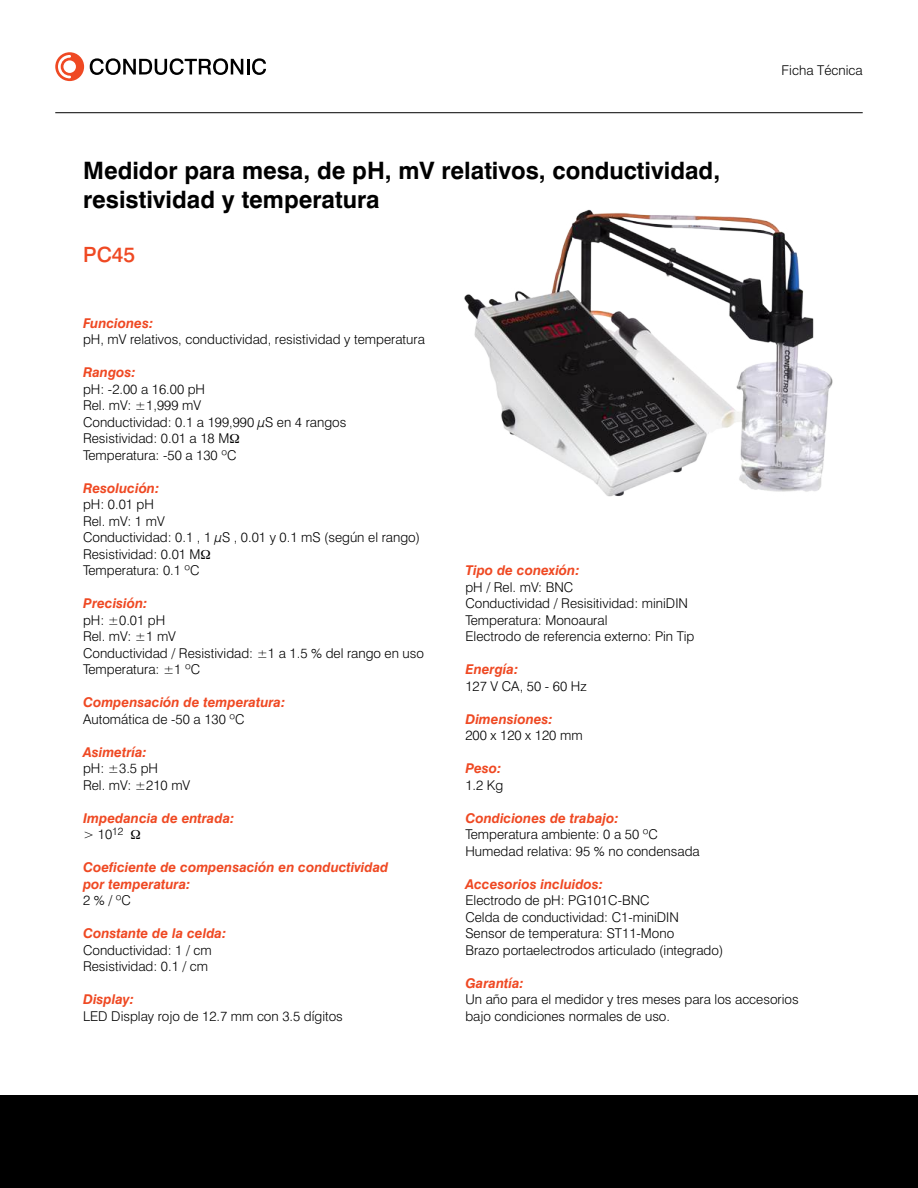
<style>
.page{position:relative;width:918px;height:1188px;background:#fff}
.page>*{position:absolute;margin:0;border:0;box-sizing:border-box;transform-origin:0 0}
.t1{font:700 24px/28.8px "Swiss 721 BT";color:#000}
.t2{font:500 21px "Swiss 721 BT";color:#ef4923}
.t3{font:300 13.5px/16.5px "Swiss 721 BT";color:#000}
.t4{font:italic 700 13.5px/16.5px "Swiss 721 BT";color:#ef4923}
.s1{font-weight:300;font-style:normal;color:#000}
</style>
<div class="page">
<div style="left:0;top:1096px;width:918px;height:92px;background:#000"></div>
<hr style="left:55px;top:112px;width:808px;height:1px;background:#000">
<svg style="left:55px;top:52px;width:29px;height:29px"></svg>
<svg style="left:90px;top:58px;width:176px;height:17px"></svg>
<img style="left:464px;top:209px;width:369px;height:288px">
<h1 class="t1" style="left:83px;top:156px;width:639px">Medidor para mesa, de pH, mV relativos, conductividad, resistividad y temperatura</h1>
<h2 class="t2" style="left:83px;top:242px;width:54px">PC45</h2>
<p class="t3" style="left:782px;top:62px;width:83px">Ficha Técnica</p>
<p class="t4" style="left:83px;top:315px;width:72px">Funciones:</p>
<p class="t3" style="left:83px;top:331px;width:343px">pH, mV relativos, conductividad, resistividad y temperatura</p>
<p class="t4" style="left:83px;top:364px;width:54px">Rangos:</p>
<p class="t3" style="left:83px;top:381px;width:265px">pH: -2.00 a 16.00 pH<br>Rel. mV: ±1,999 mV<br>Conductividad: 0.1 a 199,990 µS en 4 rangos<br>Resistividad: 0.01 a 18 M<br>Temperatura: -50 a 130 ºC</p>
<p class="t4" style="left:83px;top:480px;width:78px">Resolución:</p>
<p class="t3" style="left:83px;top:496px;width:338px">pH: 0.01 pH<br>Rel. mV: 1 mV<br>Conductividad: 0.1 , 1 µS , 0.01 y 0.1 mS (según el rango)<br>Resistividad: 0.01 M<br>Temperatura: 0.1 ºC</p>
<p class="t4" style="left:83px;top:595px;width:66px">Precisión:</p>
<p class="t3" style="left:83px;top:612px;width:343px">pH: ±0.01 pH<br>Rel. mV: ±1 mV<br>Conductividad / Resistividad: ±1 a 1.5 % del rango en uso<br>Temperatura: ±1 ºC</p>
<p class="t4" style="left:83px;top:694px;width:204px">Compensación de temperatura:</p>
<p class="t3" style="left:83px;top:711px;width:163px">Automática de -50 a 130 ºC</p>
<p class="t4" style="left:83px;top:744px;width:65px">Asimetría:</p>
<p class="t3" style="left:83px;top:760px;width:109px">pH: ±3.5 pH<br>Rel. mV: ±210 mV</p>
<p class="t4" style="left:83px;top:810px;width:153px">Impedancia de entrada: <span class="s1">&gt; 10</span><sup>12</sup></p>
<p class="t4" style="left:83px;top:859px;width:307px">Coeficiente de compensación en conductividad por temperatura:</p>
<p class="t3" style="left:83px;top:892px;width:49px">2 % / ºC</p>
<p class="t4" style="left:83px;top:925px;width:145px">Constante de la celda:</p>
<p class="t3" style="left:83px;top:942px;width:130px">Conductividad: 1 / cm<br>Resistividad: 0.1 / cm</p>
<p class="t4" style="left:83px;top:991px;width:52px">Display:</p>
<p class="t3" style="left:83px;top:1008px;width:261px">LED Display rojo de 12.7 mm con 3.5 dígitos</p>
<p class="t4" style="left:465px;top:562px;width:116px">Tipo de conexión:</p>
<p class="t3" style="left:465px;top:579px;width:230px">pH / Rel. mV: BNC<br>Conductividad / Resisitividad: miniDIN<br>Temperatura: Monoaural<br>Electrodo de referencia externo: Pin Tip</p>
<p class="t4" style="left:465px;top:661px;width:54px">Energía:</p>
<p class="t3" style="left:465px;top:678px;width:123px">127 V CA, 50 - 60 Hz</p>
<p class="t4" style="left:465px;top:711px;width:89px">Dimensiones:</p>
<p class="t3" style="left:465px;top:727px;width:119px">200 x 120 x 120 mm</p>
<p class="t4" style="left:465px;top:760px;width:37px">Peso:</p>
<p class="t3" style="left:465px;top:777px;width:39px">1.2 Kg</p>
<p class="t4" style="left:465px;top:810px;width:155px">Condiciones de trabajo:</p>
<p class="t3" style="left:465px;top:826px;width:236px">Temperatura ambiente: 0 a 50 ºC<br>Humedad relativa: 95 % no condensada</p>
<p class="t4" style="left:465px;top:876px;width:139px">Accesorios incluidos:</p>
<p class="t3" style="left:465px;top:892px;width:259px">Electrodo de pH: PG101C-BNC<br>Celda de conductividad: C1-miniDIN Sensor de temperatura: ST11-Mono<br>Brazo portaelectrodos articulado (integrado)</p>
<p class="t4" style="left:465px;top:975px;width:60px">Garantía:</p>
<p class="t3" style="left:465px;top:991px;width:335px">Un año para el medidor y tres meses para los accesorios bajo condiciones normales de uso.</p>
</div>
